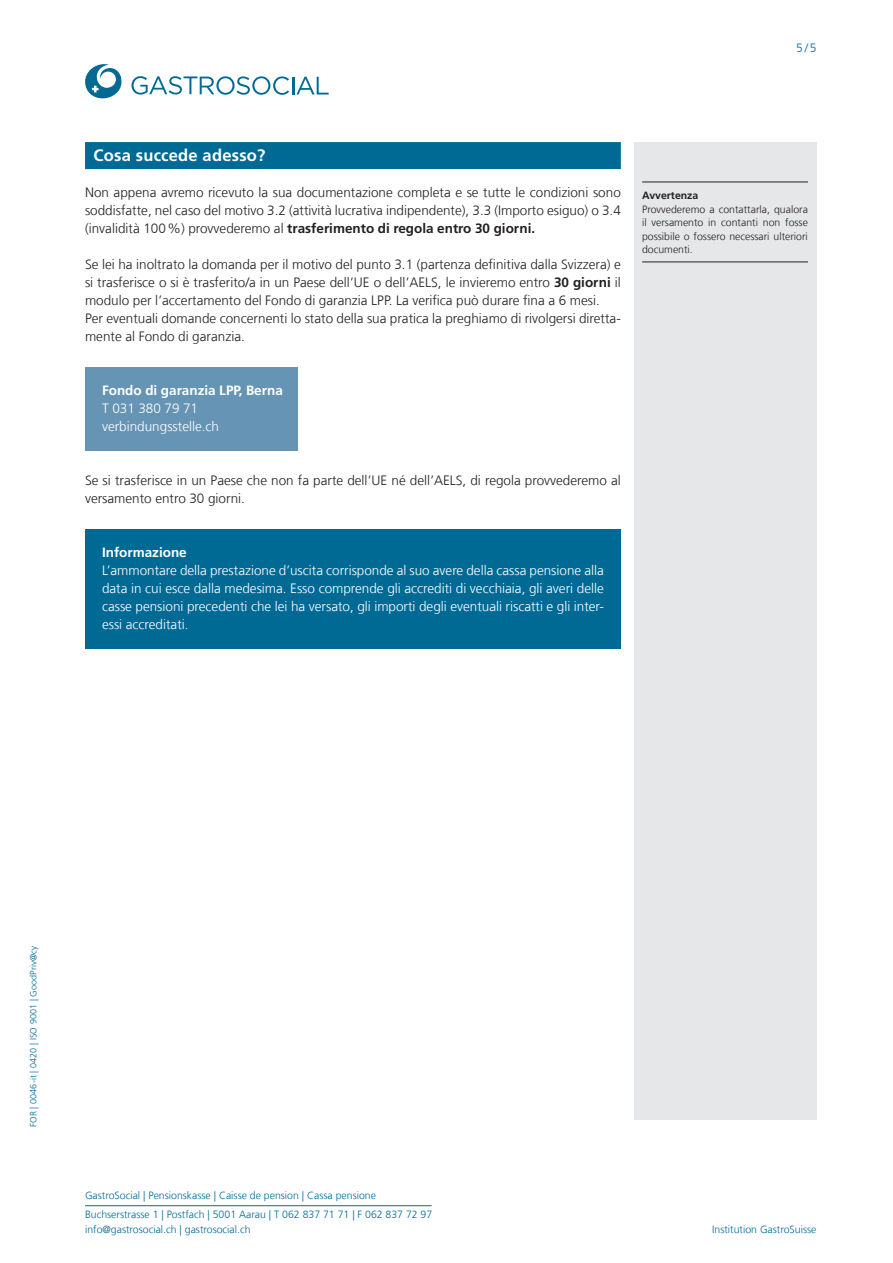
<style>
.page{position:relative;width:893px;height:1263px;background:#fff}
.page>*{position:absolute;margin:0;border:0;box-sizing:border-box;transform-origin:0 0}
.t1{font:700 16.5px "Frutiger LT Com";letter-spacing:.015em;color:#fff}
.t2{font:300 13.5px/18px "Frutiger LT Com";color:#231f20}
.t3{font:300 13.5px/18px "Frutiger LT Com";color:#fff}
.t4{font:700 13.5px "Frutiger LT Com";color:#fff}
.t5{font:300 12px "Frutiger LT Com";color:#006a95}
.t6{font:300 10.5px/19.2px "Frutiger LT Com";color:#006a95}
.t7{font:300 10.5px/13.5px "Frutiger LT Com";color:#231f20;text-align:justify}
.t8{font:700 10.5px "Frutiger LT Com";color:#231f20}
.t9{font:300 9px "Frutiger LT Com";letter-spacing:.01em;color:#006a95}
.s1{font-weight:700}
</style>
<div class="page">
<svg style="left:131px;top:76px;width:198px;height:19px"></svg>
<svg style="left:85px;top:64px;width:36px;height:34px"></svg>
<hr style="left:85px;top:1205px;width:347px;height:1px;background:#006a95">
<div style="left:634px;top:142px;width:182px;height:977px;background:#e6e7e9"></div>
<div style="left:85px;top:142px;width:536px;height:27px;background:#006a95"></div>
<div style="left:85px;top:368px;width:213px;height:47px;background:#6694b4"></div>
<div style="left:85px;top:404px;width:213px;height:47px;background:#6694b4"></div>
<div style="left:85px;top:530px;width:536px;height:47px;background:#006a95"></div>
<div style="left:85px;top:548px;width:536px;height:101px;background:#006a95"></div>
<hr style="left:642px;top:182px;width:166px;height:1px;background:#231f20">
<hr style="left:642px;top:262px;width:166px;height:1px;background:#231f20">
<p class="t5" style="left:796px;top:40px;width:22px">5/5</p>
<p class="t1" style="left:94px;top:145px;width:173px">Cosa succede adesso?</p>
<p class="t2" style="left:85px;top:183px;width:537px;text-align:justify">Non appena avremo ricevuto la sua documentazione completa e se tutte le condizioni sono soddisfatte, nel caso del motivo 3.2 (attività lucrativa indipendente), 3.3 (Importo esiguo) o 3.4 (invalidità 100%) provvederemo al <span class="s1">trasferimento di regola entro 30 giorni.</span></p>
<p class="t2" style="left:85px;top:255px;width:537px">Se lei ha inoltrato la domanda per il motivo del punto 3.1 (partenza definitiva dalla Svizzera) e si trasferisce o si è trasferito/a in un Paese dell’UE o dell’AELS, le invieremo entro <span class="s1">30 giorni</span> il modulo per l’accertamento del Fondo di garanzia LPP. La verifica può durare fina a 6 mesi.<br>Per eventuali domande concernenti lo stato della sua pratica la preghiamo di rivolgersi diretta&shy;mente al Fondo di garanzia.</p>
<p class="t4" style="left:102px;top:382px;width:183px">Fondo di garanzia LPP, Berna</p>
<p class="t3" style="left:102px;top:399px;width:119px">T 031 380 79 71 verbindungsstelle.ch</p>
<p class="t2" style="left:85px;top:471px;width:537px">Se si trasferisce in un Paese che non fa parte dell’UE né dell’AELS, di regola provvederemo al versamento entro 30 giorni.</p>
<p class="t4" style="left:102px;top:544px;width:86px">Informazione</p>
<p class="t3" style="left:102px;top:561px;width:503px;text-align:justify">L’ammontare della prestazione d’uscita corrisponde al suo avere della cassa pensione alla data in cui esce dalla medesima. Esso comprende gli accrediti di vecchiaia, gli averi delle casse pensioni precedenti che lei ha versato, gli importi degli eventuali riscatti e gli inter&shy;essi accreditati.</p>
<p class="t8" style="left:642px;top:189px;width:58px">Avvertenza</p>
<p class="t7" style="left:642px;top:202px;width:167px">Provvederemo a contattarla, qualora il versamento in contanti non fosse possibile o fossero necessari ulteriori documenti.</p>
<p class="t9" style="left:28px;top:1127px;width:183px;rotate:-90deg">FOR | 0046-it | 0420 | ISO 9001 | GoodPriv@cy</p>
<p class="t6" style="left:85px;top:1185px;width:349px">GastroSocial | Pensionskasse | Caisse de pension | Cassa pensione<br>Buchserstrasse 1 | Postfach | 5001 Aarau | T 062 837 71 71 | F 062 837 72 97</p>
<p class="t6" style="left:85px;top:1220px;width:167px">info@gastrosocial.ch | gastrosocial.ch</p>
<p class="t6" style="left:712px;top:1220px;width:106px">Institution GastroSuisse</p>
</div>
